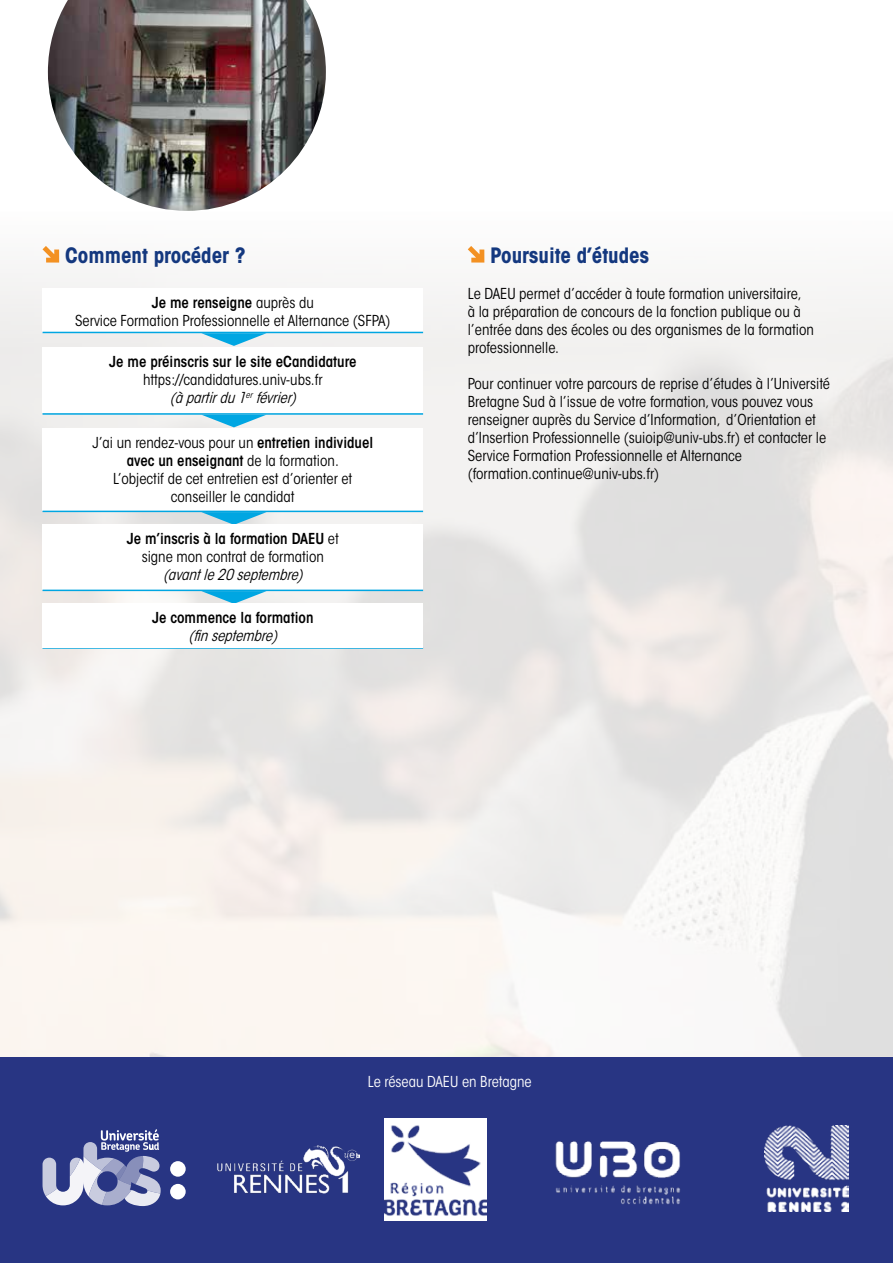
<style>
.page{position:relative;width:893px;height:1263px;background:#fff}
.page>*{position:absolute;margin:0;border:0;box-sizing:border-box;transform-origin:0 0}
.t1{font:700 condensed 21px "ITC Avant Garde Std";color:#14387f}
.t2{font:condensed 15px/18px "ITC Avant Garde Std";color:#000;text-align:center}
.t3{font:600 condensed 15px "ITC Avant Garde Std";color:#000}
.t4{font:italic condensed 15px "ITC Avant Garde Std";color:#000}
.t5{font:condensed 15px "ITC Avant Garde Std";color:#fff}
.s1{font-weight:600}
.s2{font-style:italic}
</style>
<div class="page">
<img style="left:0;top:249px;width:893px;height:809px">
<svg style="left:43px;top:246px;width:16px;height:17px"></svg>
<img style="left:48px;top:0;width:278px;height:211px">
<hr style="left:43px;top:647px;width:380px;height:2px;background:#00a6e2">
<div style="left:43px;top:428px;width:380px;height:83px;background:#fff"></div>
<hr style="left:43px;top:511px;width:380px;height:1px;background:#00a6e2">
<svg style="left:201px;top:512px;width:65px;height:12px"></svg>
<div style="left:43px;top:288px;width:380px;height:44px;background:#fff"></div>
<hr style="left:43px;top:332px;width:380px;height:1px;background:#00a6e2">
<svg style="left:201px;top:333px;width:65px;height:13px"></svg>
<div style="left:43px;top:347px;width:380px;height:65px;background:#fff"></div>
<div style="left:43px;top:524px;width:380px;height:66px;background:#fff"></div>
<hr style="left:43px;top:413px;width:380px;height:2px;background:#00a6e2">
<svg style="left:201px;top:415px;width:65px;height:12px"></svg>
<hr style="left:43px;top:590px;width:380px;height:1px;background:#00a6e2">
<svg style="left:201px;top:591px;width:65px;height:12px"></svg>
<div style="left:43px;top:603px;width:380px;height:44px;background:#fff"></div>
<svg style="left:468px;top:246px;width:16px;height:17px"></svg>
<div style="left:0;top:1058px;width:893px;height:205px;background:#283583"></div>
<img style="left:217px;top:1145px;width:142px;height:48px">
<img style="left:555px;top:1141px;width:125px;height:64px">
<img style="left:764px;top:1126px;width:85px;height:86px">
<img style="left:385px;top:1118px;width:102px;height:102px">
<div style="left:170px;top:1161px;width:16px;height:16px;background:#fff;border-radius:50%"></div>
<div style="left:170px;top:1184px;width:16px;height:15px;background:#fff;border-radius:50%"></div>
<svg style="left:43px;top:1129px;width:118px;height:77px"></svg>
<h1 class="t1" style="left:65px;top:242px;width:182px">Comment procéder ?</h1>
<p class="t2" style="left:75px;top:294px;width:317px"><span class="s1">Je me renseigne</span> auprès du<br>Service Formation Professionnelle et Alternance (SFPA)</p>
<p class="t3" style="left:109px;top:352px;width:249px">Je me préinscris sur le site eCandidature</p>
<p class="t2" style="left:143px;top:370px;width:181px">https://candidatures.univ-ubs.fr <span class="s2">(àpartirdu1</span><sup>er</sup> <span class="s2">février)</span></p>
<p class="t2" style="left:92px;top:433px;width:282px">J’ai un rendez-vous pour un <span class="s1">entretien individuel avec un enseignant</span> de la formation.<br>L’objectif de cet entretien est d’orienter et conseiller le candidat</p>
<p class="t2" style="left:127px;top:530px;width:214px"><span class="s1">Je m’inscris à la formation DAEU</span> et signe mon contrat de formation</p>
<p class="t4" style="left:163px;top:565px;width:146px">(avantle20septembre)</p>
<p class="t3" style="left:152px;top:608px;width:163px">Je commence la formation</p>
<p class="t4" style="left:189px;top:626px;width:95px">(finseptembre)</p>
<h1 class="t1" style="left:490px;top:242px;width:160px">Poursuite d’études</h1>
<p class="t2" style="left:468px;top:284px;width:348px;text-align:left">Le DAEU permet d’accéder à toute formation universitaire,<br>à la préparation de concours de la fonction publique ou à l’entrée dans des écoles ou des organismes de la formation professionnelle.</p>
<p class="t2" style="left:468px;top:374px;width:364px;text-align:left">Pour continuer votre parcours de reprise d’études à l’Université Bretagne Sud à l’issue de votre formation, vous pouvez vous renseigner auprès du Service d’Information, d’Orientation et d’Insertion Professionnelle (suioip@univ-ubs.fr) et contacter le Service Formation Professionnelle et Alternance (formation.continue@univ-ubs.fr)</p>
<p class="t5" style="left:368px;top:1072px;width:166px">Le réseau DAEU en Bretagne</p>
</div>
